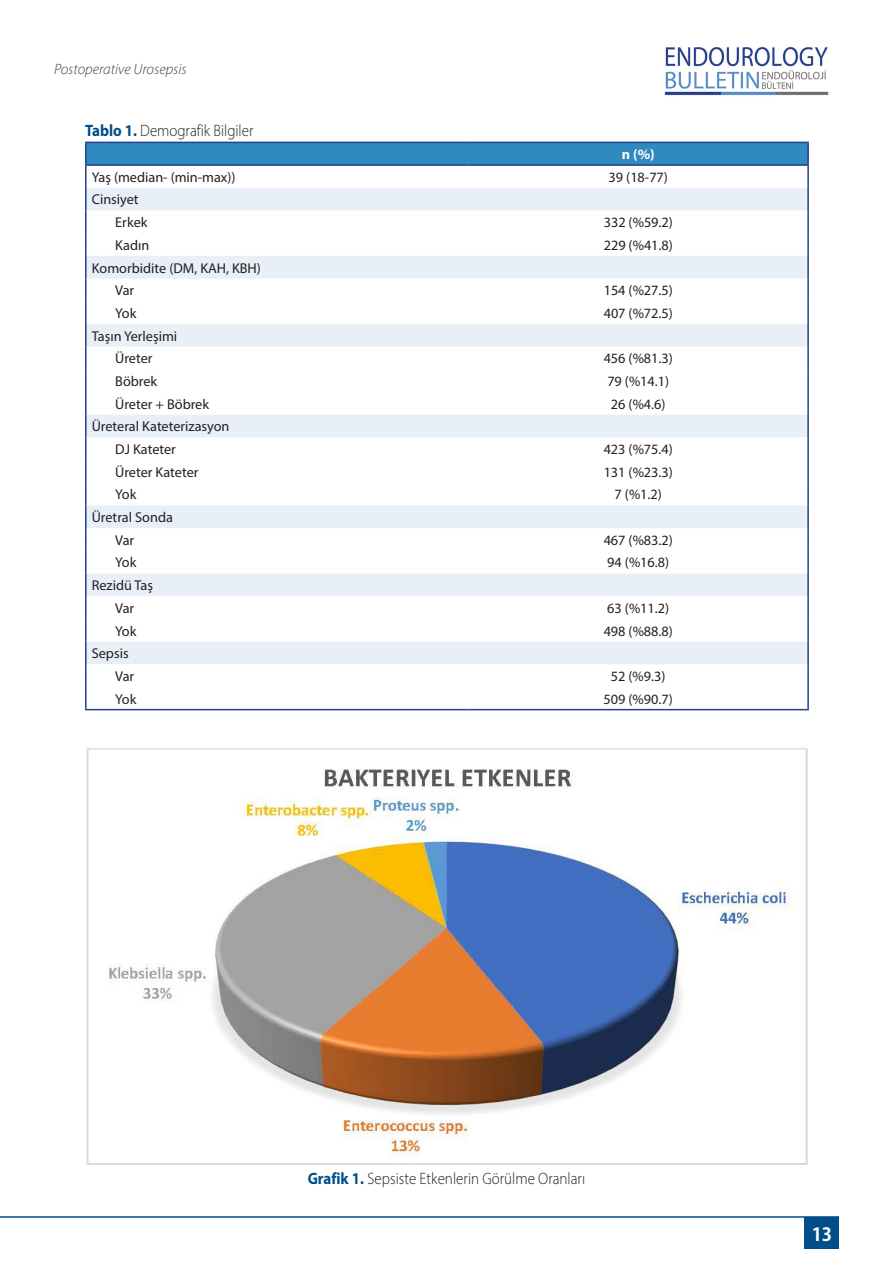
<style>
.page{position:relative;width:893px;height:1263px;background:#fff}
.page>*{position:absolute;margin:0;border:0;box-sizing:border-box;transform-origin:0 0}
.t1{font:700 18px "Koz Go Pr 6 N";color:#fff}
.t2{font:300 16.5px "Myriad Pro";color:#231f20;scale:.91 1}
.t3{font:italic 300 15px "Myriad Pro";color:#444445}
.t4{font:14.25px/22.6px "Myriad Pro";color:#231f20}
.t5{font:700 14.25px "Myriad Pro";color:#fff}
.s1{font-weight:700;color:#004e8a}
</style>
<div class="page">
<img style="left:664px;top:47px;width:165px;height:49px">
<div style="left:805px;top:1217px;width:34px;height:32px;background:#004e8a"></div>
<hr style="left:0;top:1216px;width:839px;height:2px;background:#004e8a">
<div style="left:87px;top:143px;width:720px;height:21px;background:#3089bf"></div>
<svg style="left:87px;top:188px;width:720px;height:476px"></svg>
<hr style="left:85px;top:164px;width:383px;height:2px;background:#253f8e">
<hr style="left:468px;top:164px;width:341px;height:2px;background:#253f8e">
<hr style="left:85px;top:142px;width:383px;height:1px;background:#253f8e">
<hr style="left:85px;top:143px;width:2px;height:21px;background:#253f8e">
<hr style="left:468px;top:142px;width:341px;height:1px;background:#253f8e">
<hr style="left:807px;top:143px;width:2px;height:21px;background:#253f8e">
<hr style="left:85px;top:166px;width:2px;height:22px;background:#253f8e">
<hr style="left:807px;top:166px;width:2px;height:22px;background:#253f8e">
<hr style="left:85px;top:188px;width:2px;height:22px;background:#253f8e">
<hr style="left:807px;top:188px;width:2px;height:22px;background:#253f8e">
<hr style="left:85px;top:210px;width:2px;height:23px;background:#253f8e">
<hr style="left:807px;top:210px;width:2px;height:23px;background:#253f8e">
<hr style="left:85px;top:233px;width:2px;height:23px;background:#253f8e">
<hr style="left:807px;top:233px;width:2px;height:23px;background:#253f8e">
<hr style="left:85px;top:256px;width:2px;height:22px;background:#253f8e">
<hr style="left:807px;top:256px;width:2px;height:22px;background:#253f8e">
<hr style="left:85px;top:278px;width:2px;height:23px;background:#253f8e">
<hr style="left:807px;top:278px;width:2px;height:23px;background:#253f8e">
<hr style="left:85px;top:301px;width:2px;height:23px;background:#253f8e">
<hr style="left:807px;top:301px;width:2px;height:23px;background:#253f8e">
<hr style="left:85px;top:324px;width:2px;height:23px;background:#253f8e">
<hr style="left:807px;top:324px;width:2px;height:23px;background:#253f8e">
<hr style="left:85px;top:347px;width:2px;height:22px;background:#253f8e">
<hr style="left:807px;top:347px;width:2px;height:22px;background:#253f8e">
<hr style="left:85px;top:369px;width:2px;height:23px;background:#253f8e">
<hr style="left:807px;top:369px;width:2px;height:23px;background:#253f8e">
<hr style="left:85px;top:392px;width:2px;height:23px;background:#253f8e">
<hr style="left:807px;top:392px;width:2px;height:23px;background:#253f8e">
<hr style="left:85px;top:415px;width:2px;height:22px;background:#253f8e">
<hr style="left:807px;top:415px;width:2px;height:22px;background:#253f8e">
<hr style="left:85px;top:437px;width:2px;height:23px;background:#253f8e">
<hr style="left:807px;top:437px;width:2px;height:23px;background:#253f8e">
<hr style="left:85px;top:460px;width:2px;height:23px;background:#253f8e">
<hr style="left:807px;top:460px;width:2px;height:23px;background:#253f8e">
<hr style="left:85px;top:483px;width:2px;height:22px;background:#253f8e">
<hr style="left:807px;top:483px;width:2px;height:22px;background:#253f8e">
<hr style="left:85px;top:505px;width:2px;height:23px;background:#253f8e">
<hr style="left:807px;top:505px;width:2px;height:23px;background:#253f8e">
<hr style="left:85px;top:528px;width:2px;height:23px;background:#253f8e">
<hr style="left:807px;top:528px;width:2px;height:23px;background:#253f8e">
<hr style="left:85px;top:551px;width:2px;height:22px;background:#253f8e">
<hr style="left:807px;top:551px;width:2px;height:22px;background:#253f8e">
<hr style="left:85px;top:573px;width:2px;height:23px;background:#253f8e">
<hr style="left:807px;top:573px;width:2px;height:23px;background:#253f8e">
<hr style="left:85px;top:596px;width:2px;height:23px;background:#253f8e">
<hr style="left:807px;top:596px;width:2px;height:23px;background:#253f8e">
<hr style="left:85px;top:619px;width:2px;height:22px;background:#253f8e">
<hr style="left:807px;top:619px;width:2px;height:22px;background:#253f8e">
<hr style="left:85px;top:641px;width:2px;height:23px;background:#253f8e">
<hr style="left:807px;top:641px;width:2px;height:23px;background:#253f8e">
<hr style="left:85px;top:664px;width:2px;height:23px;background:#253f8e">
<hr style="left:807px;top:664px;width:2px;height:23px;background:#253f8e">
<hr style="left:85px;top:687px;width:2px;height:22px;background:#253f8e">
<hr style="left:807px;top:687px;width:2px;height:22px;background:#253f8e">
<hr style="left:85px;top:709px;width:383px;height:1px;background:#253f8e">
<hr style="left:468px;top:709px;width:341px;height:1px;background:#253f8e">
<img style="left:86px;top:748px;width:722px;height:416px">
<p class="t3" style="left:54px;top:60px;width:134px">Postoperative Urosepsis</p>
<p class="t2" style="left:85px;top:120px;width:187px"><span class="s1">Tablo 1.</span> Demografik Bilgiler</p>
<p class="t5" style="left:622px;top:145px;width:34px">n (%)</p>
<p class="t4" style="left:92px;top:165px;width:145px">Yaş (median- (min-max))</p>
<p class="t4" style="left:609px;top:165px;width:61px">39 (18-77)</p>
<p class="t4" style="left:115px;top:188px;width:34px;text-indent:-23px">Cinsiyet<br>Erkek</p>
<p class="t4" style="left:604px;top:211px;width:71px">332 (%59.2)</p>
<p class="t4" style="left:115px;top:233px;width:36px">Kadın</p>
<p class="t4" style="left:604px;top:233px;width:71px">229 (%41.8)</p>
<p class="t4" style="left:115px;top:256px;width:147px;text-indent:-23px">Komorbidite (DM, KAH, KBH)<br>Var</p>
<p class="t4" style="left:604px;top:279px;width:71px">154 (%27.5)</p>
<p class="t4" style="left:115px;top:302px;width:23px">Yok</p>
<p class="t4" style="left:604px;top:302px;width:71px">407 (%72.5)</p>
<p class="t4" style="left:92px;top:324px;width:87px;text-align:center">Taşın Yerleşimi<br>Üreter</p>
<p class="t4" style="left:604px;top:347px;width:71px">456 (%81.3)</p>
<p class="t4" style="left:115px;top:370px;width:44px">Böbrek</p>
<p class="t4" style="left:607px;top:370px;width:63px">79 (%14.1)</p>
<p class="t4" style="left:115px;top:392px;width:95px">Üreter + Böbrek</p>
<p class="t4" style="left:611px;top:392px;width:56px">26 (%4.6)</p>
<p class="t4" style="left:115px;top:415px;width:116px;text-indent:-23px">Üreteral Kateterizasyon<br>DJ Kateter</p>
<p class="t4" style="left:604px;top:438px;width:71px">423 (%75.4)</p>
<p class="t4" style="left:115px;top:460px;width:85px">Üreter Kateter</p>
<p class="t4" style="left:604px;top:460px;width:71px">131 (%23.3)</p>
<p class="t4" style="left:115px;top:483px;width:23px">Yok</p>
<p class="t4" style="left:615px;top:483px;width:49px">7 (%1.2)</p>
<p class="t4" style="left:115px;top:506px;width:59px;text-indent:-23px">Üretral Sonda<br>Var</p>
<p class="t4" style="left:604px;top:528px;width:71px">467 (%83.2)</p>
<p class="t4" style="left:115px;top:551px;width:23px">Yok</p>
<p class="t4" style="left:607px;top:551px;width:63px">94 (%16.8)</p>
<p class="t4" style="left:92px;top:574px;width:63px;text-align:center">Rezidü Taş<br>Var</p>
<p class="t4" style="left:607px;top:596px;width:63px">63 (%11.2)</p>
<p class="t4" style="left:115px;top:619px;width:23px">Yok</p>
<p class="t4" style="left:604px;top:619px;width:71px">498 (%88.8)</p>
<p class="t4" style="left:115px;top:642px;width:21px;text-indent:-23px">Sepsis<br>Var</p>
<p class="t4" style="left:611px;top:665px;width:56px">52 (%9.3)</p>
<p class="t4" style="left:115px;top:687px;width:23px">Yok</p>
<p class="t4" style="left:604px;top:687px;width:71px">509 (%90.7)</p>
<p class="t2" style="left:308px;top:1169px;width:307px"><span class="s1">Grafik 1.</span> Sepsiste Etkenlerin Görülme Oranları</p>
<p class="t1" style="left:812px;top:1224px;width:22px">13</p>
</div>
